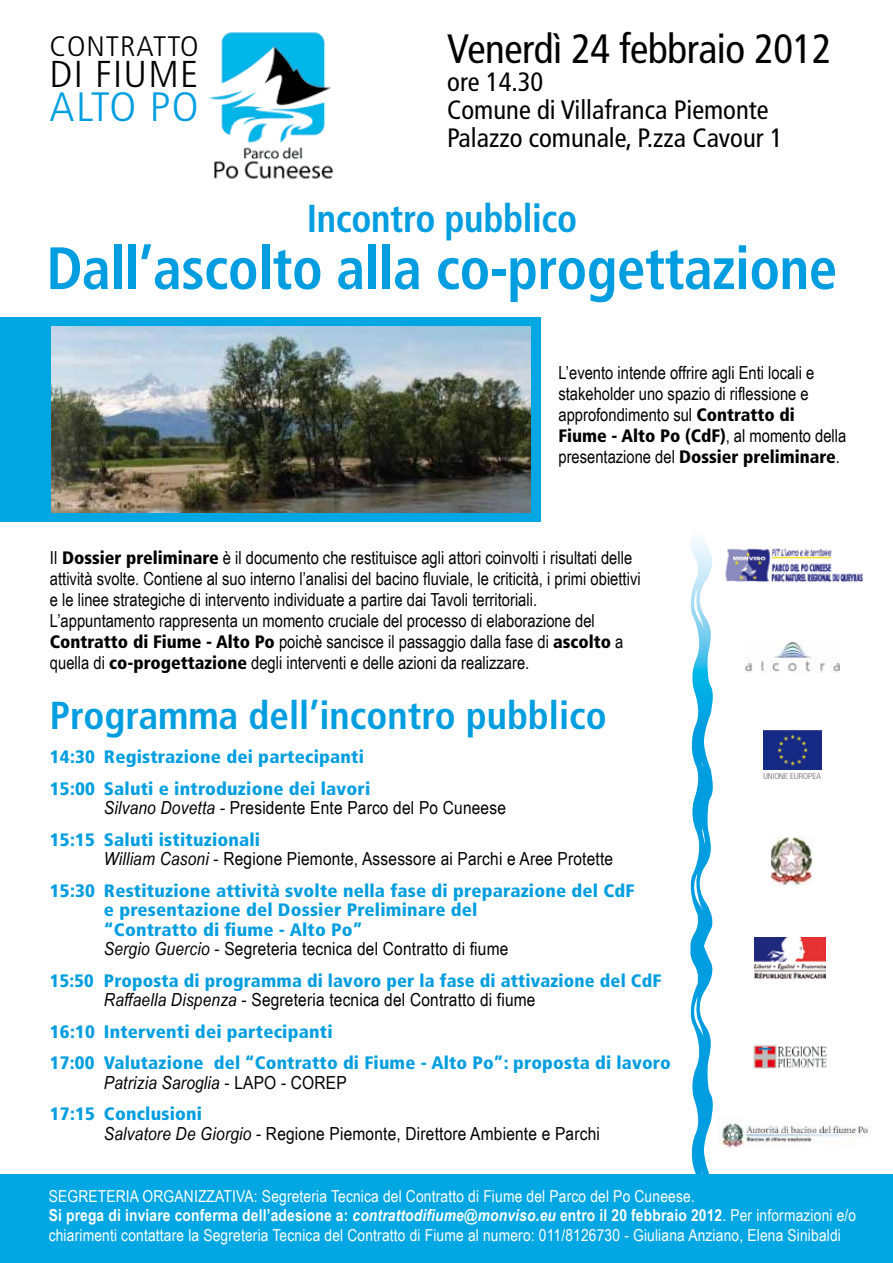
<style>
.page{position:relative;width:893px;height:1263px;background:#fff}
.page>*{position:absolute;margin:0;border:0;box-sizing:border-box;transform-origin:0 0}
.t1{font:700 condensed 59.7px "Frutiger";letter-spacing:-.01em;color:#009ee0;scale:.96 1}
.t2{font:condensed 40.95px "Frutiger";letter-spacing:-.01em;color:#000}
.t3{font:300 condensed 40.95px "Frutiger";letter-spacing:.005em;color:#009ee0;scale:1.1 1}
.t4{font:700 condensed 39px "Frutiger";color:#009ee0}
.t5{font:700 condensed 39px "Frutiger";color:#009ee0;scale:.96 1}
.t6{font:300 condensed 37.35px "Frutiger";letter-spacing:.03em;color:#000;scale:1.1 1}
.t7{font:300 condensed 28.2px "Frutiger";letter-spacing:.03em;color:#000;scale:1.1 1}
.t8{font:condensed 26.55px/28px "Frutiger";color:#000}
.t9{font:18px/21px "Arial Narrow";color:#000}
.t10{font:900 condensed 18px/31.5px "Frutiger";letter-spacing:.01em;color:#009ee0;scale:1.05 1}
.t11{font:18px "Arial Narrow";color:#000;scale:1.05 1}
.t12{font:900 condensed 18px/21px "Frutiger";color:#000}
.t13{font:900 condensed 18px "Frutiger";letter-spacing:.01em;color:#009ee0}
.t14{font:italic 18px "Arial Narrow";letter-spacing:.01em;color:#000;scale:1.05 1}
.t15{font:16.5px/19.5px "Arial Narrow";letter-spacing:.01em;color:#fff}
.t16{font:300 condensed 8.1px "Helvetica Neue";color:#646567;scale:1.1 1}
.s1{font-family:"Frutiger";font-weight:900;font-stretch:condensed}
.s2{font-family:"Arial Narrow";font-weight:400;font-stretch:normal}
.s3{font-style:italic}
.s4{font-style:normal}
.s5{font-weight:700}
.s6{font-weight:700;font-style:italic}
</style>
<div class="page">
<div style="left:0;top:318px;width:540px;height:204px;background:#00a7e3"></div>
<svg style="left:690px;top:538px;width:23px;height:636px"></svg>
<img style="left:771px;top:837px;width:42px;height:48px">
<img style="left:755px;top:937px;width:70px;height:42px">
<img style="left:763px;top:730px;width:59px;height:39px">
<img style="left:745px;top:641px;width:95px;height:32px">
<img style="left:718px;top:1117px;width:153px;height:30px">
<img style="left:781px;top:1046px;width:46px;height:22px">
<img style="left:753px;top:1045px;width:28px;height:24px">
<img style="left:725px;top:548px;width:138px;height:35px">
<img style="left:208px;top:32px;width:124px;height:147px">
<div style="left:0;top:1174px;width:893px;height:89px;background:#00a7e3"></div>
<img style="left:52px;top:326px;width:478px;height:187px">
<h3 class="t7" style="left:50px;top:30px;width:137px">CONTRATTO</h3>
<h3 class="t6" style="left:50px;top:53px;width:137px">DI FIUME</h3>
<h2 class="t3" style="left:50px;top:84px;width:137px">ALTO PO</h2>
<h2 class="t2" style="left:447px;top:25px;width:386px">Venerdì 24 febbraio 2012</h2>
<h3 class="t8" style="left:447px;top:68px;width:337px">ore 14.30<br>Comune di Villafranca Piemonte<br>Palazzo comunale, P.zza Cavour 1</h3>
<h3 class="t5" style="left:307px;top:195px;width:283px">Incontro pubblico</h3>
<h1 class="t1" style="left:47px;top:233px;width:825px">Dall’ascolto alla co-progettazione</h1>
<p class="t9" style="left:558px;top:362px;width:257px">L’evento intende offrire agli Enti locali e stakeholder uno spazio di riflessione e approfondimento sul <span class="s1">Contratto di</span></p>
<p class="t12" style="left:558px;top:425px;width:289px">Fiume - Alto Po (CdF)<span class="s2">, al momento della presentazione del</span> Dossier preliminare<span class="s2">.</span></p>
<p class="t9" style="left:50px;top:547px;width:592px">Il <span class="s1">Dossier preliminare</span> è il documento che restituisce agli attori coinvolti i risultati delle attività svolte. Contiene al suo interno l’analisi del bacino fluviale, le criticità, i primi obiettivi e le linee strategiche di intervento individuate a partire dai Tavoli territoriali.<br>L’appuntamento rappresenta un momento cruciale del processo di elaborazione del <span class="s1">Contratto di Fiume - Alto Po</span> poichè sancisce il passaggio dalla fase di <span class="s1">ascolto</span> a quella di <span class="s1">co-progettazione</span> degli interventi e delle azioni da realizzare.</p>
<h3 class="t4" style="left:50px;top:692px;width:558px">Programma dell’incontro pubblico</h3>
<p class="t10" style="left:50px;top:741px;width:307px">14:30 Registrazione dei partecipanti<br>15:00 Saluti e introduzione dei lavori</p>
<p class="t11" style="left:104px;top:798px;width:384px"><span class="s3">Silvano Dovetta -</span> Presidente Ente Parco del Po Cuneese</p>
<p class="t10" style="left:50px;top:824px;width:202px">15:15 Saluti istituzionali</p>
<p class="t11" style="left:104px;top:849px;width:486px"><span class="s3">William Casoni</span> - Regione Piemonte, Assessore ai Parchi e Aree Protette</p>
<p class="t10" style="left:104px;top:881px;width:507px;line-height:19.5px;text-indent:-54px">15:30 Restituzione attività svolte nella fase di preparazione del CdF e presentazione del Dossier Preliminare del<br>“Contratto di fiume - Alto Po”</p>
<p class="t11" style="left:104px;top:939px;width:387px"><span class="s3">Sergio Guercio</span> - Segreteria tecnica del Contratto di fiume</p>
<p class="t13" style="left:50px;top:970px;width:613px">15:50 Proposta di programma di lavoro per la fase di attivazione del CdF</p>
<p class="t11" style="left:104px;top:990px;width:413px"><span class="s3">Raffaella Dispenza</span> - Segreteria tecnica del Contratto di fiume</p>
<p class="t10" style="left:50px;top:1016px;width:593px">16:10 Interventi dei partecipanti<br>17:00 Valutazione del “Contratto di Fiume - Alto Po”: proposta di lavoro</p>
<p class="t14" style="left:104px;top:1072px;width:233px">Patrizia Saroglia <span class="s4">- LAPO - COREP</span></p>
<p class="t10" style="left:50px;top:1098px;width:146px">17:15 Conclusioni</p>
<p class="t11" style="left:104px;top:1123px;width:474px"><span class="s3">Salvatore De Giorgio</span> - Regione Piemonte, Direttore Ambiente e Parchi</p>
<p class="t16" style="left:763px;top:772px;width:54px">UNIONE EUROPEA</p>
<p class="t15" style="left:49px;top:1186px;width:809px">SEGRETERIA ORGANIZZATIVA: Segreteria Tecnica del Contratto di Fiume del Parco del Po Cuneese.<br><span class="s5">Si prega di inviare conferma dell’adesione a:</span> <span class="s6">contrattodifiume@monviso.eu</span> <span class="s5">entro il 20 febbraio 2012</span>. Per informazioni e/o chiarimenti contattare la Segreteria Tecnica del Contratto di Fiume al numero: 011/8126730 - Giuliana Anziano, Elena Sinibaldi</p>
</div>
